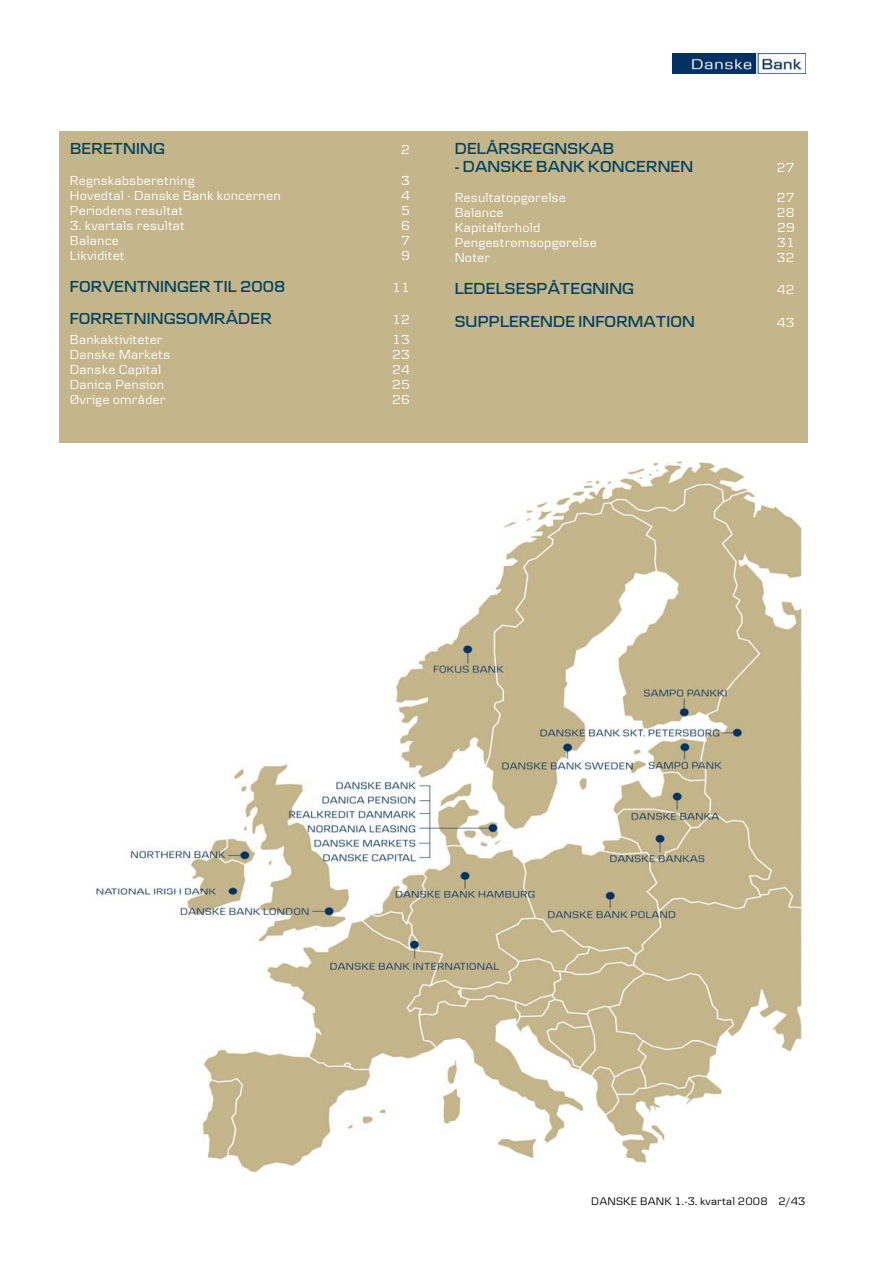
<style>
.page{position:relative;width:893px;height:1263px;background:#fff}
.page>*{position:absolute;margin:0;border:0;box-sizing:border-box;transform-origin:0 0}
.t1{font:700 16.5px "Danske Text";letter-spacing:.01em;color:#00425f}
.t2{font:13.5px "Danske Text";letter-spacing:.015em;color:#fff}
.t3{font:11.25px "Danske Text";letter-spacing:.015em;color:#000}
</style>
<div class="page">
<img style="left:673px;top:53px;width:133px;height:20px">
<div style="left:59px;top:131px;width:749px;height:312px;background:#c4b58a"></div>
<img style="left:93px;top:461px;width:710px;height:712px">
<p class="t1" style="left:70px;top:140px;width:96px">BERETNING</p>
<p class="t2" style="left:401px;top:143px;width:10px">2</p>
<p class="t2" style="left:70px;top:173px;width:126px">Regnskabsberetning</p>
<p class="t2" style="left:401px;top:173px;width:10px">3</p>
<p class="t2" style="left:70px;top:188px;width:212px">Hovedtal - Danske Bank koncernen</p>
<p class="t2" style="left:401px;top:188px;width:10px">4</p>
<p class="t2" style="left:70px;top:203px;width:115px">Periodens resultat</p>
<p class="t2" style="left:401px;top:203px;width:10px">5</p>
<p class="t2" style="left:70px;top:218px;width:117px">3. kvartals resultat</p>
<p class="t2" style="left:401px;top:218px;width:10px">6</p>
<p class="t2" style="left:70px;top:233px;width:50px">Balance</p>
<p class="t2" style="left:401px;top:233px;width:10px">7</p>
<p class="t2" style="left:70px;top:248px;width:56px">Likviditet</p>
<p class="t2" style="left:401px;top:248px;width:10px">9</p>
<p class="t1" style="left:70px;top:278px;width:217px">FORVENTNINGER TIL 2008</p>
<p class="t2" style="left:392px;top:280px;width:19px">11</p>
<p class="t1" style="left:70px;top:310px;width:203px">FORRETNINGSOMRÅDER</p>
<p class="t2" style="left:392px;top:313px;width:19px">12</p>
<p class="t2" style="left:70px;top:333px;width:94px">Bankaktiviteter</p>
<p class="t2" style="left:392px;top:333px;width:19px">13</p>
<p class="t2" style="left:70px;top:348px;width:102px">Danske Markets</p>
<p class="t2" style="left:392px;top:348px;width:19px">23</p>
<p class="t2" style="left:70px;top:363px;width:93px">Danske Capital</p>
<p class="t2" style="left:392px;top:363px;width:19px">24</p>
<p class="t2" style="left:70px;top:378px;width:96px">Danica Pension</p>
<p class="t2" style="left:392px;top:378px;width:19px">25</p>
<p class="t2" style="left:70px;top:393px;width:97px">Øvrige områder</p>
<p class="t2" style="left:392px;top:393px;width:19px">26</p>
<p class="t1" style="left:455px;top:140px;width:161px">DELÅRSREGNSKAB</p>
<p class="t1" style="left:455px;top:158px;width:240px">- DANSKE BANK KONCERNEN</p>
<p class="t2" style="left:777px;top:160px;width:19px">27</p>
<p class="t2" style="left:455px;top:191px;width:113px">Resultatopgørelse</p>
<p class="t2" style="left:777px;top:191px;width:19px">27</p>
<p class="t2" style="left:455px;top:206px;width:50px">Balance</p>
<p class="t2" style="left:777px;top:206px;width:19px">28</p>
<p class="t2" style="left:455px;top:221px;width:87px">Kapitalforhold</p>
<p class="t2" style="left:777px;top:221px;width:19px">29</p>
<p class="t2" style="left:455px;top:236px;width:144px">Pengestrømsopgørelse</p>
<p class="t2" style="left:777px;top:236px;width:19px">31</p>
<p class="t2" style="left:455px;top:251px;width:37px">Noter</p>
<p class="t2" style="left:777px;top:251px;width:19px">32</p>
<p class="t1" style="left:455px;top:280px;width:181px">LEDELSESPÅTEGNING</p>
<p class="t2" style="left:777px;top:283px;width:19px">42</p>
<p class="t1" style="left:455px;top:313px;width:242px">SUPPLERENDE INFORMATION</p>
<p class="t2" style="left:777px;top:315px;width:19px">43</p>
<p class="t3" style="left:591px;top:1196px;width:216px">DANSKE BANK 1.-3. kvartal 2008 2/43</p>
</div>
